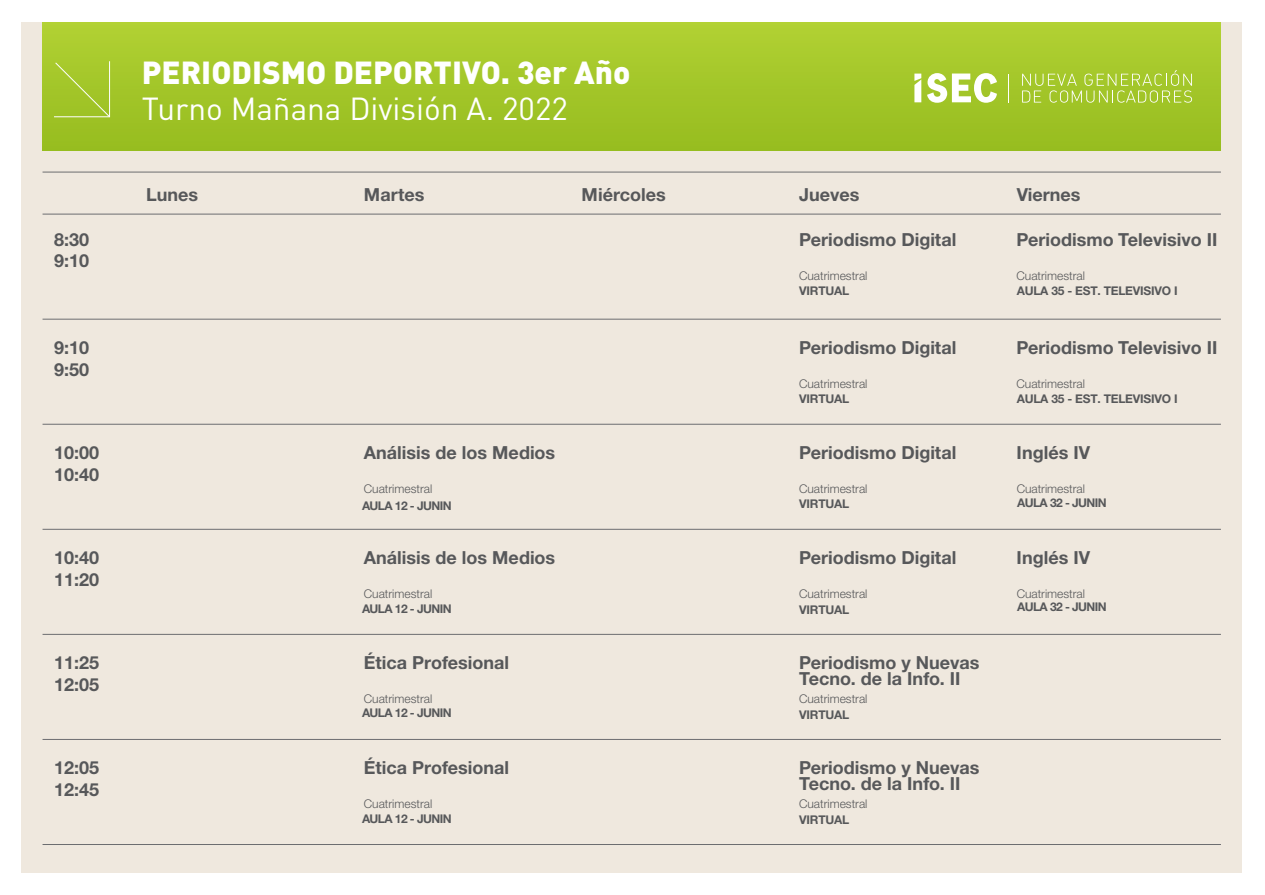
<style>
.page{position:relative;width:1265px;height:895px;background:#fff}
.page>*{position:absolute;margin:0;border:0;box-sizing:border-box;transform-origin:0 0}
.t1{font:900 31.5px "DIN Pro";color:#fff}
.t2{font:31.5px "DIN Pro";color:#fff}
.t3{font:700 18px/21.6px "Helvetica Neue LT Std";color:#57585a}
.t4{font:300 12px "Helvetica Neue LT Std";color:#57585a}
.t5{font:700 12px "Helvetica Neue LT Std";letter-spacing:-.02em;color:#57585a}
.t6{font:700 12px "Helvetica Neue LT Std";letter-spacing:-.05em;color:#57585a}
</style>
<div class="page">
<div style="left:21px;top:22px;width:1221px;height:850px;background:#efe8de"></div>
<div style="left:43px;top:22px;width:1177px;height:129px;background:linear-gradient(to right,#a4c729,#a4c72a)"></div>
<svg style="left:1022px;top:70px;width:169px;height:33px"></svg>
<svg style="left:1007px;top:74px;width:1px;height:28px"></svg>
<svg style="left:927px;top:73px;width:70px;height:30px"></svg>
<svg style="left:914px;top:74px;width:7px;height:28px"></svg>
<hr style="left:43px;top:172px;width:1177px;height:1px;background:#6c6d70">
<hr style="left:43px;top:214px;width:1177px;height:1px;background:#6c6d70">
<hr style="left:43px;top:319px;width:1177px;height:1px;background:#6c6d70">
<hr style="left:43px;top:424px;width:1177px;height:1px;background:#6c6d70">
<hr style="left:43px;top:529px;width:1177px;height:1px;background:#6c6d70">
<hr style="left:43px;top:634px;width:1177px;height:1px;background:#6c6d70">
<hr style="left:43px;top:739px;width:1177px;height:1px;background:#6c6d70">
<hr style="left:43px;top:844px;width:1177px;height:1px;background:#6c6d70">
<svg style="left:53px;top:60px;width:58px;height:58px"></svg>
<p class="t3" style="left:54px;top:228px;width:37px">8:30<br>9:10</p>
<p class="t3" style="left:54px;top:336px;width:37px">9:10<br>9:50</p>
<p class="t3" style="left:54px;top:441px;width:47px">10:00<br>10:40</p>
<p class="t3" style="left:54px;top:546px;width:47px">10:40<br>11:20</p>
<p class="t3" style="left:54px;top:651px;width:47px">11:25<br>12:05</p>
<p class="t3" style="left:54px;top:756px;width:47px">12:05<br>12:45</p>
<h1 class="t1" style="left:142px;top:51px;width:490px">PERIODISMO DEPORTIVO. 3er Año</h1>
<h1 class="t2" style="left:142px;top:87px;width:427px">Turno Mañana División A. 2022</h1>
<p class="t3" style="left:146px;top:183px;width:53px">Lunes</p>
<p class="t3" style="left:364px;top:183px;width:62px">Martes</p>
<p class="t3" style="left:581px;top:183px;width:86px">Miércoles</p>
<p class="t3" style="left:799px;top:183px;width:62px">Jueves</p>
<p class="t3" style="left:1016px;top:183px;width:65px">Viernes</p>
<p class="t3" style="left:799px;top:228px;width:159px">Periodismo Digital</p>
<p class="t4" style="left:799px;top:268px;width:70px">Cuatrimestral</p>
<p class="t5" style="left:799px;top:283px;width:52px">VIRTUAL</p>
<p class="t3" style="left:1016px;top:228px;width:202px">Periodismo Televisivo II</p>
<p class="t4" style="left:1016px;top:268px;width:70px">Cuatrimestral</p>
<p class="t5" style="left:1016px;top:283px;width:162px">AULA 35 - EST. TELEVISIVO I</p>
<p class="t3" style="left:799px;top:336px;width:159px">Periodismo Digital</p>
<p class="t4" style="left:799px;top:376px;width:70px">Cuatrimestral</p>
<p class="t5" style="left:799px;top:391px;width:52px">VIRTUAL</p>
<p class="t3" style="left:1016px;top:336px;width:202px">Periodismo Televisivo II</p>
<p class="t4" style="left:1016px;top:376px;width:70px">Cuatrimestral</p>
<p class="t5" style="left:1016px;top:391px;width:162px">AULA 35 - EST. TELEVISIVO I</p>
<p class="t3" style="left:364px;top:441px;width:193px">Análisis de los Medios</p>
<p class="t4" style="left:364px;top:481px;width:70px">Cuatrimestral</p>
<p class="t6" style="left:362px;top:498px;width:91px">AULA 12 - JUNIN</p>
<p class="t3" style="left:799px;top:441px;width:159px">Periodismo Digital</p>
<p class="t4" style="left:799px;top:481px;width:70px">Cuatrimestral</p>
<p class="t5" style="left:799px;top:496px;width:52px">VIRTUAL</p>
<p class="t3" style="left:1016px;top:441px;width:75px">Inglés IV</p>
<p class="t4" style="left:1016px;top:481px;width:70px">Cuatrimestral</p>
<p class="t6" style="left:1017px;top:495px;width:91px">AULA 32 - JUNIN</p>
<p class="t3" style="left:364px;top:546px;width:193px">Análisis de los Medios</p>
<p class="t4" style="left:364px;top:586px;width:70px">Cuatrimestral</p>
<p class="t6" style="left:362px;top:601px;width:91px">AULA 12 - JUNIN</p>
<p class="t3" style="left:799px;top:546px;width:159px">Periodismo Digital</p>
<p class="t4" style="left:799px;top:586px;width:70px">Cuatrimestral</p>
<p class="t5" style="left:799px;top:601px;width:52px">VIRTUAL</p>
<p class="t3" style="left:1016px;top:546px;width:75px">Inglés IV</p>
<p class="t4" style="left:1016px;top:586px;width:70px">Cuatrimestral</p>
<p class="t6" style="left:1017px;top:599px;width:91px">AULA 32 - JUNIN</p>
<p class="t3" style="left:364px;top:651px;width:147px">Ética Profesional</p>
<p class="t4" style="left:364px;top:691px;width:70px">Cuatrimestral</p>
<p class="t6" style="left:362px;top:704px;width:91px">AULA 12 - JUNIN</p>
<p class="t3" style="left:799px;top:654px;width:182px;line-height:15.6px">Periodismo y Nuevas<br>Tecno. de la Info. II</p>
<p class="t4" style="left:799px;top:691px;width:70px">Cuatrimestral</p>
<p class="t5" style="left:799px;top:706px;width:52px">VIRTUAL</p>
<p class="t3" style="left:364px;top:756px;width:147px">Ética Profesional</p>
<p class="t4" style="left:364px;top:796px;width:70px">Cuatrimestral</p>
<p class="t6" style="left:362px;top:811px;width:91px">AULA 12 - JUNIN</p>
<p class="t3" style="left:799px;top:759px;width:182px;line-height:15.6px">Periodismo y Nuevas<br>Tecno. de la Info. II</p>
<p class="t4" style="left:799px;top:796px;width:70px">Cuatrimestral</p>
<p class="t5" style="left:799px;top:811px;width:52px">VIRTUAL</p>
</div>
